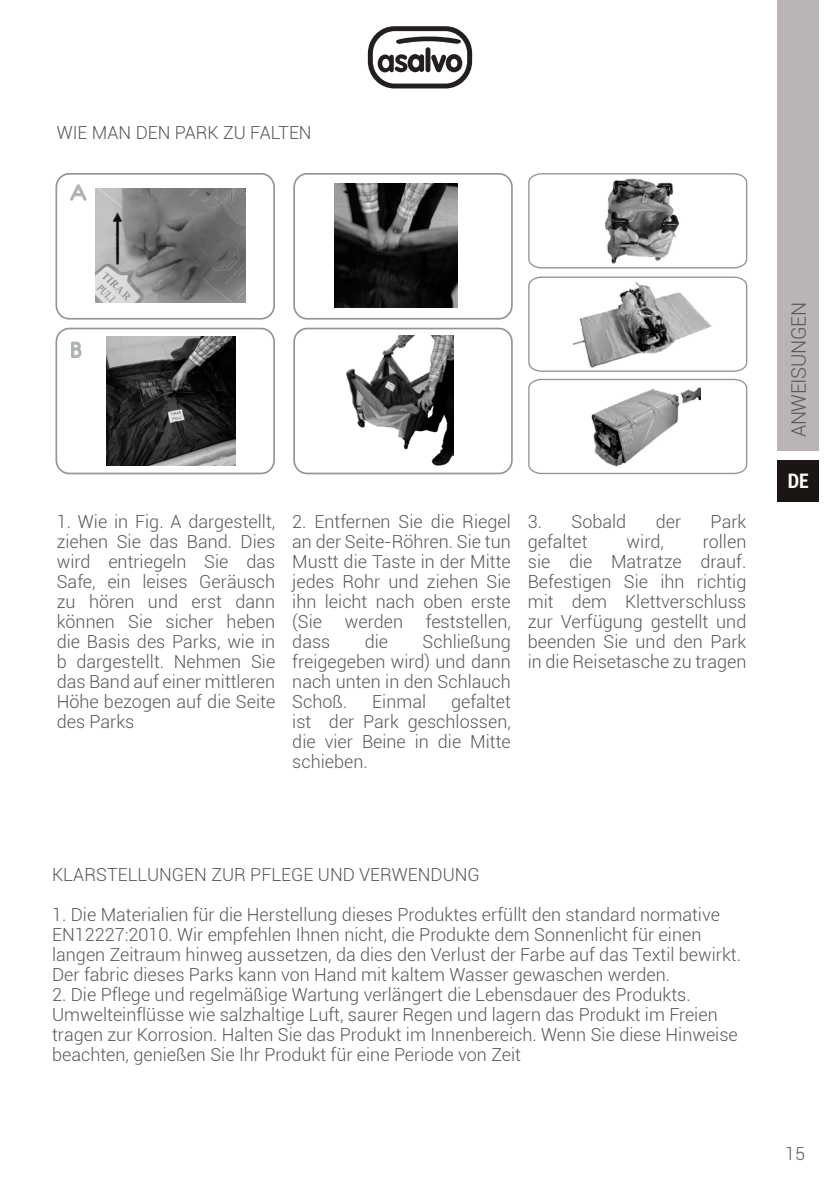
<style>
.page{position:relative;width:840px;height:1191px;background:#fff}
.page>*{position:absolute;margin:0;border:0;box-sizing:border-box;transform-origin:0 0}
.t1{font:300 20px "Roboto";letter-spacing:-.02em;color:#57585a}
.t2{font:700 condensed 20px "Roboto";color:#fff}
.t3{font:300 18px/20px "Roboto";color:#57585a;text-align:justify}
</style>
<div class="page">
<div style="left:777px;top:0;width:41px;height:451px;background:#bab5b4"></div>
<div style="left:777px;top:460px;width:41px;height:42px;background:#1b1513"></div>
<svg style="left:55px;top:173px;width:458px;height:302px"></svg>
<svg style="left:528px;top:173px;width:219px;height:302px"></svg>
<svg style="left:70px;top:184px;width:16px;height:17px"></svg>
<svg style="left:71px;top:341px;width:11px;height:17px"></svg>
<img style="left:106px;top:336px;width:129px;height:129px">
<img style="left:343px;top:335px;width:110px;height:133px">
<img style="left:334px;top:184px;width:123px;height:123px">
<svg style="left:367px;top:26px;width:105px;height:62px"></svg>
<p class="t3" style="left:57px;top:122px;width:256px">WIE MAN DEN PARK ZU FALTEN</p>
<p class="t3" style="left:57px;top:511px;width:220px">1. Wie in Fig. A dargestellt, ziehen Sie das Band. Dies wird entriegeln Sie das Safe, ein leises Geräusch zu hören und erst dann können Sie sicher heben die Basis des Parks, wie in b dargestellt. Nehmen Sie das Band auf einer mittleren Höhe bezogen auf die Seite des Parks</p>
<p class="t3" style="left:292px;top:511px;width:220px">2. Entfernen Sie die Riegel an der Seite-Röhren. Sie tun Mustt die Taste in der Mitte jedes Rohr und ziehen Sie ihn leicht nach oben erste (Sie</p>
<p class="t3" style="left:344px;top:611px;width:60px">werden</p>
<p class="t3" style="left:425px;top:611px;width:86px">feststellen,</p>
<p class="t3" style="left:292px;top:631px;width:220px;text-indent:130px">Schließung freigegeben wird) und dann nach unten in den Schlauch Schoß.</p>
<p class="t3" style="left:292px;top:631px;width:40px">dass</p>
<p class="t3" style="left:364px;top:631px;width:25px">die</p>
<p class="t3" style="left:292px;top:691px;width:220px;text-indent:159px">gefaltet ist der Park geschlossen, die vier Beine in die Mitte schieben.</p>
<p class="t3" style="left:372px;top:691px;width:55px">Einmal</p>
<p class="t3" style="left:527px;top:511px;width:100px">3. Sobald</p>
<p class="t3" style="left:655px;top:511px;width:27px">der</p>
<p class="t3" style="left:710px;top:511px;width:37px">Park</p>
<p class="t3" style="left:527px;top:531px;width:61px">gefaltet</p>
<p class="t3" style="left:626px;top:531px;width:39px">wird,</p>
<p class="t3" style="left:527px;top:531px;width:220px;text-indent:175px">rollen sie die Matratze drauf.<br>Befestigen Sie ihn richtig mit dem Klettverschluss zur Verfügung gestellt und beenden Sie und den Park in die Reisetasche zu tragen</p>
<p class="t3" style="left:52px;top:864px;width:429px">KLARSTELLUNGEN ZUR PFLEGE UND VERWENDUNG</p>
<p class="t3" style="left:52px;top:904px;width:690px;text-align:left">1. Die Materialien für die Herstellung dieses Produktes erfüllt den standard normative EN12227:2010. Wir empfehlen Ihnen nicht, die Produkte dem Sonnenlicht für einen langen Zeitraum hinweg aussetzen, da dies den Verlust der Farbe auf das Textil bewirkt.<br>Der fabric dieses Parks kann von Hand mit kaltem Wasser gewaschen werden.</p>
<p class="t3" style="left:52px;top:984px;width:686px;text-align:left">2. Die Pflege und regelmäßige Wartung verlängert die Lebensdauer des Produkts.<br>Umwelteinflüsse wie salzhaltige Luft, saurer Regen und lagern das Produkt im Freien tragen zur Korrosion. Halten Sie das Produkt im Innenbereich. Wenn Sie diese Hinweise beachten, genießen Sie Ihr Produkt für eine Periode von Zeit</p>
<p class="t1" style="left:784px;top:437px;width:137px;rotate:-90deg">ANWEISUNGEN</p>
<p class="t2" style="left:787px;top:467px;width:22px">DE</p>
<p class="t3" style="left:784px;top:1143px;width:21px">15</p>
</div>
